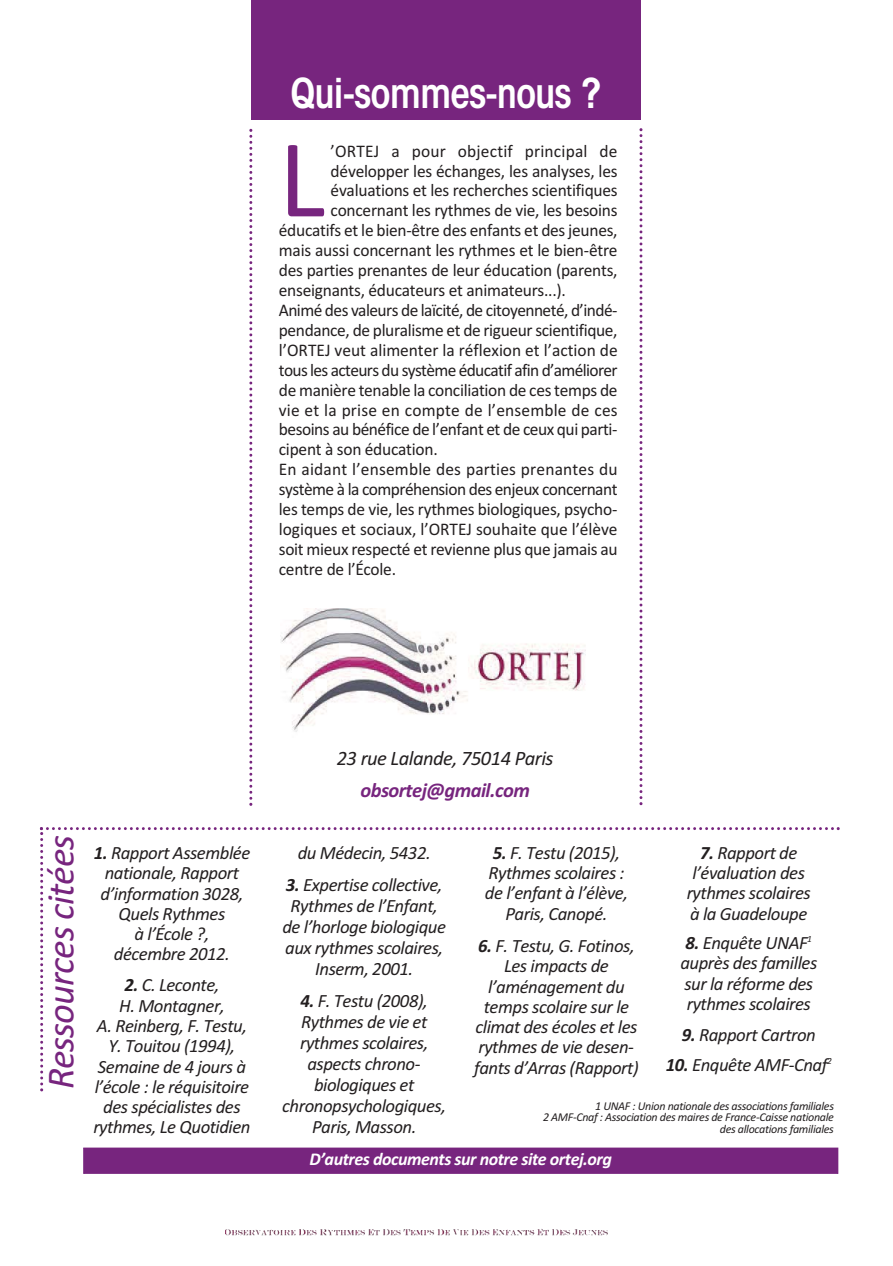
<style>
.page{position:relative;width:893px;height:1266px;background:#fff}
.page>*{position:absolute;margin:0;border:0;box-sizing:border-box;transform-origin:0 0}
.t1{font:112.2px "Calibri";color:#77257e}
.t2{font:600 condensed 40.8px "ITC Avant Garde Std";letter-spacing:-.025em;color:#fff}
.t3{font:italic 38.55px "Calibri";letter-spacing:-.025em;color:#77257e}
.t4{font:italic 20.55px "Calibri";letter-spacing:-.025em;color:#231f20}
.t5{font:italic 700 20.55px "Calibri";letter-spacing:-.025em;color:#77257e}
.t6{font:italic 18.75px/20.2px "Calibri";letter-spacing:-.025em;color:#231f20;text-align:center}
.t7{font:italic 700 18px "Calibri";letter-spacing:-.025em;color:#fff}
.t8{font:17.7px "Calibri";letter-spacing:-.015em;color:#231f20}
.t9{font:17.7px "Calibri";letter-spacing:.01em;color:#231f20}
.t10{font:17.7px "Calibri";letter-spacing:-.04em;color:#231f20}
.t11{font:italic 12px/11.6px "Calibri";letter-spacing:-.025em;color:#231f20;text-align:right}
.s1{font-weight:700}
</style>
<div class="page">
<img style="left:225px;top:1228px;width:383px;height:8px">
<div style="left:251px;top:0;width:389px;height:119px;background:#77257e"></div>
<img style="left:280px;top:608px;width:363px;height:129px">
<svg style="left:249px;top:129px;width:3px;height:676px"></svg>
<svg style="left:639px;top:128px;width:3px;height:677px"></svg>
<svg style="left:40px;top:827px;width:799px;height:264px"></svg>
<div style="left:84px;top:1148px;width:753px;height:24px;background:#77257e"></div>
<div style="left:83px;top:1147px;width:755px;height:26px;border:1px solid #77257e"></div>
<h2 class="t2" style="left:290px;top:73px;width:312px">Qui-sommes-nous ?</h2>
<h1 class="t1" style="left:279px;top:140px;width:48px">L</h1>
<p class="t9" style="left:330px;top:144px;width:288px">’ORTEJ a pour objectif principal de</p>
<p class="t8" style="left:330px;top:164px;width:288px">développer les échanges, les analyses, les</p>
<p class="t8" style="left:330px;top:184px;width:288px">évaluations et les recherches scientifiques</p>
<p class="t8" style="left:330px;top:204px;width:288px">concernant les rythmes de vie, les besoins</p>
<p class="t8" style="left:279px;top:224px;width:340px">éducatifs et le bien-être des enfants et des jeunes,</p>
<p class="t8" style="left:279px;top:244px;width:340px">mais aussi concernant les rythmes et le bien-être</p>
<p class="t8" style="left:279px;top:264px;width:340px">des parties prenantes de leur éducation (parents,</p>
<p class="t8" style="left:279px;top:284px;width:288px">enseignants, éducateurs et animateurs...).</p>
<p class="t8" style="left:279px;top:304px;width:340px">Animé des valeurs de laïcité, de citoyenneté, d’indé-</p>
<p class="t8" style="left:279px;top:324px;width:340px">pendance, de pluralisme et de rigueur scientifique,</p>
<p class="t8" style="left:279px;top:343px;width:340px">l’ORTEJ veut alimenter la réflexion et l’action de</p>
<p class="t10" style="left:279px;top:363px;width:340px">tous les acteurs du système éducatif afin d’améliorer</p>
<p class="t8" style="left:279px;top:383px;width:340px">de manière tenable la conciliation de ces temps de</p>
<p class="t9" style="left:279px;top:403px;width:340px">vie et la prise en compte de l’ensemble de ces</p>
<p class="t8" style="left:279px;top:423px;width:340px">besoins au bénéfice de l’enfant et de ceux qui parti-</p>
<p class="t8" style="left:279px;top:443px;width:160px">cipent à son éducation.</p>
<p class="t9" style="left:279px;top:463px;width:340px">En aidant l’ensemble des parties prenantes du</p>
<p class="t8" style="left:279px;top:483px;width:340px">système à la compréhension des enjeux concernant</p>
<p class="t8" style="left:279px;top:503px;width:340px">les temps de vie, les rythmes biologiques, psycho-</p>
<p class="t8" style="left:279px;top:523px;width:340px">logiques et sociaux, l’ORTEJ souhaite que l’élève</p>
<p class="t8" style="left:279px;top:542px;width:340px">soit mieux respecté et revienne plus que jamais au</p>
<p class="t8" style="left:279px;top:562px;width:119px">centre de l’École.</p>
<h3 class="t3" style="left:47px;top:1088px;width:255px;rotate:-90deg">Ressources citées</h3>
<p class="t6" style="left:94px;top:843px;width:158px"><span class="s1">1.</span> Rapport Assemblée nationale, Rapport d’information 3028,<br>Quels Rythmes<br>à l’École ?,<br>décembre 2012.</p>
<p class="t6" style="left:93px;top:976px;width:159px"><span class="s1">2.</span> C. Leconte,<br>H. Montagner,<br>A. Reinberg, F. Testu,<br>Y. Touitou (1994),<br>Semaine de 4 jours à l’école : le réquisitoire des spécialistes des rythmes, Le Quotidien</p>
<p class="t4" style="left:337px;top:750px;width:218px">23 rue Lalande, 75014 Paris</p>
<p class="t5" style="left:360px;top:783px;width:171px">obsortej@gmail.com</p>
<p class="t6" style="left:485px;top:843px;width:145px"><span class="s1">5.</span> F. Testu (2015),<br>Rythmes scolaires : de l’enfant à l’élève,<br>Paris, Canopé.</p>
<p class="t6" style="left:474px;top:936px;width:166px"><span class="s1">6.</span> F. Testu, G. Fotinos,<br>Les impacts de l’aménagement du temps scolaire sur le climat des écoles et les rythmes de vie desen&shy;fants d’Arras (Rapport)</p>
<p class="t6" style="left:298px;top:843px;width:134px">du Médecin, 5432.</p>
<p class="t6" style="left:282px;top:875px;width:165px;line-height:21.1px"><span class="s1">3.</span> Expertise collective,<br>Rythmes de l’Enfant, de l’horloge biologique aux rythmes scolaires,<br>Inserm, 2001.</p>
<p class="t6" style="left:282px;top:991px;width:165px;line-height:21.1px"><span class="s1">4.</span> F. Testu (2008),<br>Rythmes de vie et rythmes scolaires, aspects chrono - biologiques et chronopsychologiques,<br>Paris, Masson.</p>
<p class="t6" style="left:686px;top:843px;width:126px"><span class="s1">7.</span> Rapport de l’évalua tion des rythmes scolaires à la Guadeloupe</p>
<p class="t6" style="left:680px;top:933px;width:138px"><span class="s1">8.</span> Enquête UNAF<sup>1 </sup>auprès des familles sur la réforme des rythmes scolaires</p>
<p class="t6" style="left:681px;top:1025px;width:136px"><span class="s1">9.</span> Rapport Cartron</p>
<p class="t6" style="left:665px;top:1056px;width:167px"><span class="s1">10.</span> Enquête AMF-Cnaf<sup>2</sup></p>
<p class="t11" style="left:543px;top:1100px;width:292px">1 UNAF : Union nationale des associations familiales<br>2 AMF-Cnaf : Association des maires de France-Caisse nationale des allocations familiales</p>
<p class="t7" style="left:309px;top:1152px;width:304px">D’autres documents sur notre site ortej.org</p>
</div>
